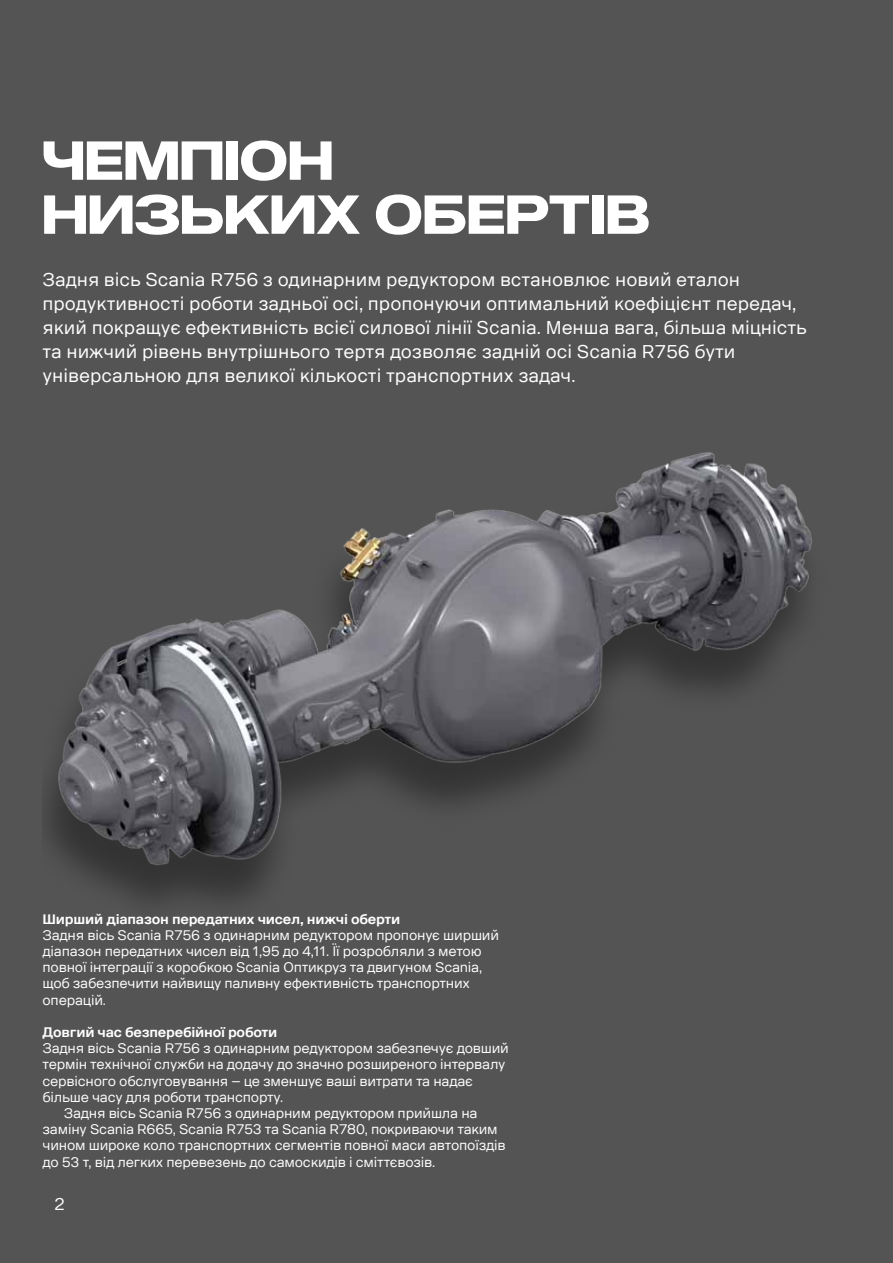
<style>
.page{position:relative;width:893px;height:1263px;background:#545454}
.page>*{position:absolute;margin:0;border:0;box-sizing:border-box;transform-origin:0 0}
.t1{font:700 54px/54px "Scania Sans CY Offc Head";letter-spacing:.01em;color:#fff}
.t2{font:18px/24px "Scania Sans CY";color:#fff}
.t3{font:16.5px "Scania Sans CY";color:#fff}
.t4{font:13.5px/16.2px "Scania Sans CY";letter-spacing:-.015em;color:#fff}
.t5{font:700 13.5px "Scania Sans CY";letter-spacing:-.015em;color:#fff}
</style>
<div class="page">
<img style="left:45px;top:452px;width:767px;height:452px">
<h1 class="t1" style="left:43px;top:133px;width:608px">Чемпіон низьких обертів</h1>
<p class="t2" style="left:43px;top:267px;width:766px">Задня вісь Scania R756 з одинарним редуктором встановлює новий еталон продуктивності роботи задньої осі, пропонуючи оптимальний коефіцієнт передач, який покращує ефективність всієї силової лінії Scania. Менша вага, більша міцність та нижчий рівень внутрішнього тертя дозволяє задній осі Scania R756 бути універсальною для великої кількості транспортних задач.</p>
<p class="t5" style="left:43px;top:911px;width:359px">Ширший діапазон передатних чисел, нижчі оберти</p>
<p class="t4" style="left:43px;top:927px;width:458px">Задня вісь Scania R756 з одинарним редуктором пропонує ширший діапазон передатних чисел від 1,95 до 4,11. Її розробляли з метою повної інтеграції з коробкою Scania Оптикруз та двигуном Scania, щоб забезпечити найвищу паливну ефективність транспортних операцій.</p>
<p class="t5" style="left:43px;top:1024px;width:236px">Довгий час безперебійної роботи</p>
<p class="t4" style="left:43px;top:1040px;width:468px">Задня вісь Scania R756 з одинарним редуктором забезпечує довший</p>
<p class="t4" style="left:43px;top:1056px;width:465px">термін технічної служби на додачу до значно розширеного інтервалу</p>
<p class="t4" style="left:43px;top:1073px;width:432px">сервісного обслуговування – це зменшує ваші витрати та надає</p>
<p class="t4" style="left:43px;top:1089px;width:242px">більше часу для роботи транспорту.</p>
<p class="t4" style="left:64px;top:1105px;width:415px">Задня вісь Scania R756 з одинарним редуктором прийшла на</p>
<p class="t4" style="left:43px;top:1121px;width:457px">заміну Scania R665, Scania R753 та Scania R780, покриваючи таким</p>
<p class="t4" style="left:43px;top:1137px;width:465px">чином широке коло транспортних сегментів повної маси автопоїздів</p>
<p class="t4" style="left:43px;top:1154px;width:394px">до 53 т, від легких перевезень до самоскидів і сміттєвозів.</p>
<p class="t3" style="left:54px;top:1194px;width:12px">2</p>
</div>
